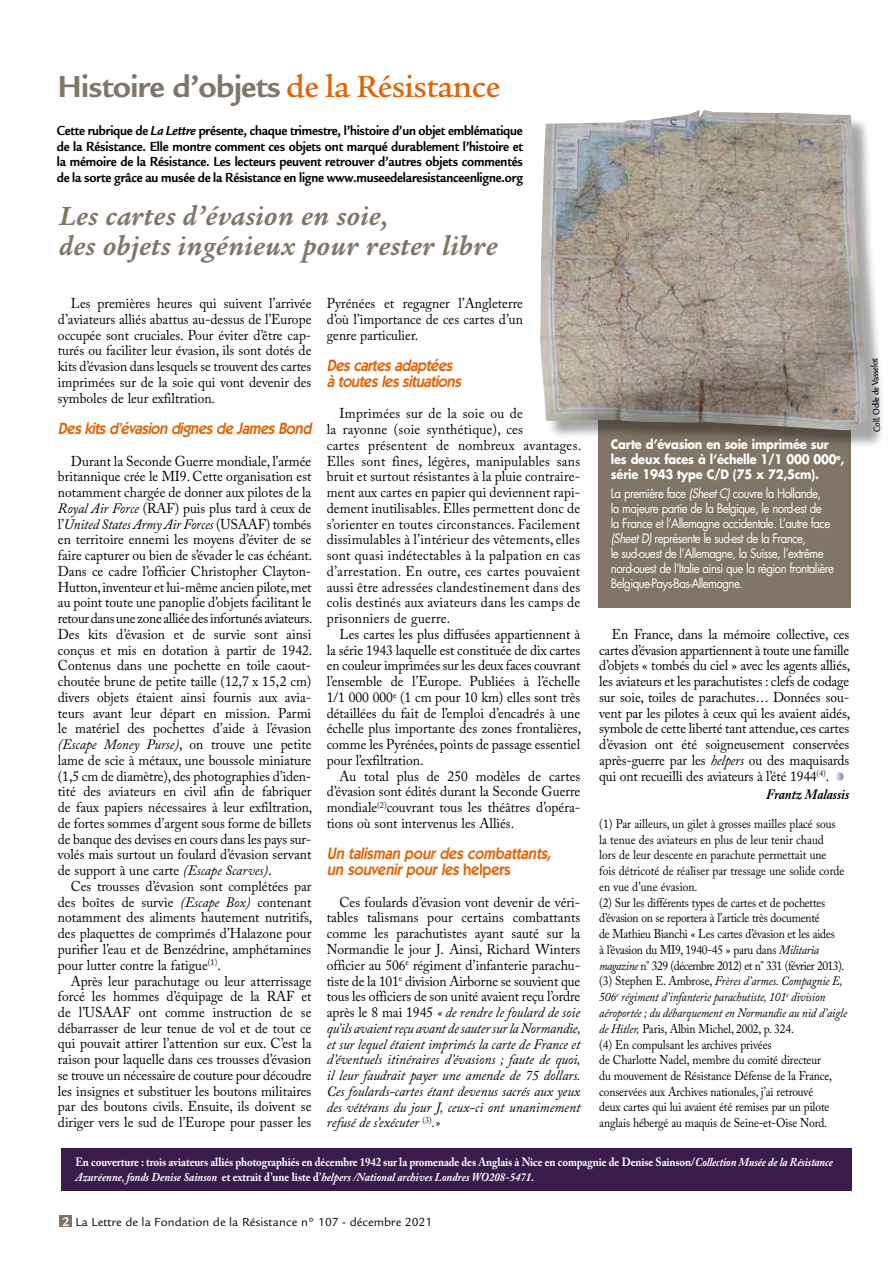
<style>
.page{position:relative;width:893px;height:1263px;background:#fff}
.page>*{position:absolute;margin:0;border:0;box-sizing:border-box;transform-origin:0 0}
.t1{font:700 33px "Legacy Sans";letter-spacing:-.02em;color:#807567}
.t2{font:italic 700 28.5px/30px "Legacy Serif";letter-spacing:.02em;color:#807567}
.t3{font:italic 600 16.5px/15.8px "ITC Kabel Std";color:#e26406;scale:.9 1}
.t4{font:14.25px/15.8px "Adobe Caslon Pro";letter-spacing:.01em;color:#000;text-align:justify;scale:.95 1}
.t5{font:italic 14.25px/15.8px "Adobe Caslon Pro";color:#000;text-align:justify;scale:.95 1}
.t6{font:700 14.25px/15.8px "Legacy Sans";letter-spacing:-.015em;color:#000;text-align:justify;scale:.9 1}
.t7{font:italic 700 14.25px "Adobe Caslon Pro";color:#000;scale:.9 1}
.t8{font:12.75px/15.8px "Adobe Caslon Pro";letter-spacing:-.01em;color:#000;scale:.9 1}
.t9{font:12.75px/15px "Futura Std";letter-spacing:-.05em;color:#fff;scale:.9 1}
.t10{font:700 12.75px/15px "Futura Std";letter-spacing:-.02em;color:#fff;scale:.9 1}
.t11{font:12.75px "Legacy Sans";color:#000}
.t12{font:700 12px/15px "Adobe Caslon Pro";letter-spacing:-.01em;color:#fff;scale:.9 1}
.t13{font:500 9.75px "Legacy Sans";color:#000;scale:.9 1}
.s1{font-family:"Legacy Serif";font-weight:500;color:#e26406}
.s2{font-style:italic}
.s3{font-style:normal}
.s4{font-weight:700;font-size:13.5px;color:#fff}
</style>
<div class="page">
<div style="left:60px;top:1215px;width:12px;height:12px;background:#807567"></div>
<div style="left:598px;top:418px;width:252px;height:190px;background:#807567"></div>
<div style="left:61px;top:1148px;width:791px;height:43px;background:#391c4b"></div>
<svg style="left:836px;top:772px;width:8px;height:9px"></svg>
<div style="left:543px;top:113px;width:342px;height:336px;background:#000;opacity:.35"></div>
<img style="left:540px;top:110px;width:328px;height:320px">
<h1 class="t1" style="left:57px;top:67px;width:445px">Histoire d’objets <span class="s1">de la Résistance</span></h1>
<p class="t6" style="left:57px;top:123px;width:520px">Cette rubrique de <span class="s2">La Lettre</span> présente, chaque trimestre, l’histoire d’un objet emblématique de la Résistance. Elle montre comment ces objets ont marqué durablement l’histoire et la mémoire de la Résistance. Les lecteurs peuvent retrouver d’autres objets commentés de la sorte grâce au musée de la Résistance en ligne www.museedelaresistanceenligne.org</p>
<h2 class="t2" style="left:60px;top:202px;width:440px">Les cartes d’évasion en soie,<br>des objets ingénieux pour rester libre</h2>
<p class="t4" style="left:327px;top:295px;width:208px">Pyrénées et regagner l’Angleterre d’où l’importance de ces cartes d’un genre particulier.</p>
<p class="t3" style="left:327px;top:358px;width:154px">Descartesadaptées àtouteslessituations</p>
<p class="t4" style="left:327px;top:406px;width:269px;text-align:left;text-indent:13px">Imprimées sur de la soie ou de<br>la rayonne (soie synthétique), ces<br>cartes présentent de nombreux avantages.<br>Elles sont fines, légères, manipulables sans bruit et surtout résistantes à la pluie contraire&shy;ment aux cartes en papier qui deviennent rapi&shy;dement inutilisables. Elles permettent donc de s’orienter en toutes circonstances. Facilement dissimulables à l’intérieur des vêtements, elles sont quasi indétectables à la palpation en cas d’arrestation. En outre, ces cartes pouvaient aussi être adressées clandestinement dans des colis destinés aux aviateurs dans les camps de prisonniers de guerre.</p>
<p class="t4" style="left:327px;top:626px;width:269px;text-indent:13px">Les cartes les plus diffusées appartiennent à la série 1943 laquelle est constituée de dix cartes en couleur imprimées sur les deux faces couvrant l’ensemble de l’Europe. Publiées à l’échelle 1/1 000 000<sup>e</sup> (1 cm pour 10 km) elles sont très détaillées du fait de l’emploi d’encadrés à une échelle plus importante des zones frontalières, comme les Pyrénées, points de passage essentiel pour l’exfiltration.</p>
<p class="t4" style="left:327px;top:768px;width:268px;text-indent:13px">Au total plus de 250 modèles de cartes d’évasion sont édités durant la Seconde Guerre mondiale<sup>(2)</sup>couvrant tous les théâtres d’opéra&shy;tions où sont intervenus les Alliés.</p>
<p class="t3" style="left:327px;top:846px;width:255px">Un talisman pourdescombattants, un souvenirpourles<span class="s3">h e l p e rs</span></p>
<p class="t5" style="left:327px;top:894px;width:269px;text-indent:13px"><span class="s3">Ces foulards d’évasion vont devenir de véri&shy;tables talismans pour certains combattants comme les parachutistes ayant sauté sur la Normandie le jour J. Ainsi, Richard Winters officier au 506</span><sup>e</sup> <span class="s3">régiment d’infanterie parachu&shy;tiste de la 101</span><sup>e</sup> <span class="s3">division Airborne se souvient que tous les officiers de son unité avaient reçu l’ordre après le 8 mai 1945</span> « de rendre le foulard de soie qu’ils avaient reçu avant de sauter sur la Normandie, et sur lequel étaient imprimés la carte de France et d’éventuels itinéraires d’évasions ; faute de quoi, il leur faudrait payer une amende de 75 dollars.<br>Ces foulards-cartes étant devenus sacrés aux yeux des vétérans du jour J, ceux-ci ont unanimement refusé de s’exécuter <sup>(3)</sup>.»</p>
<p class="t12" style="left:76px;top:1155px;width:843px">En couverture : trois aviateurs alliés photographiés en décembre 1942 sur la promenade des Anglais à Nice en compagnie de Denise Sainson/<span class="s2">Collection Musée de la Résistance<br>Azuréenne, fonds Denise Sainson</span> et extrait d’une liste d’<span class="s2">helpers /National archives Londres WO208-5471.</span></p>
<p class="t4" style="left:58px;top:295px;width:268px;text-indent:13px">Les premières heures qui suivent l’arrivée d’aviateurs alliés abattus au-dessus de l’Europe occupée sont cruciales. Pour éviter d’être cap&shy;turés ou faciliter leur évasion, ils sont dotés de kits d’évasion dans lesquels se trouvent des cartes imprimées sur de la soie qui vont devenir des symboles de leur exfiltration.</p>
<p class="t3" style="left:58px;top:421px;width:287px">Deskitsd’évasion dignesde JamesBond</p>
<p class="t4" style="left:58px;top:453px;width:269px;text-indent:13px">Durant la Seconde Guerre mondiale, l’armée britannique crée le MI9. Cette organisation est notamment chargée de donner aux pilotes de la <span class="s2">Royal Air Force</span> (RAF) puis plus tard à ceux de l’<span class="s2">United States Army Air Forces</span> (USAAF) tombés en territoire ennemi les moyens d’éviter de se faire capturer ou bien de s’évader le cas échéant.<br>Dans ce cadre l’officier Christopher Clayton-Hutton, inventeur et lui-même ancien pilote, met au point toute une panoplie d’objets facilitant le retour dans une zone alliée des infortunés aviateurs.<br>Des kits d’évasion et de survie sont ainsi conçus et mis en dotation à partir de 1942.<br>Contenus dans une pochette en toile caout&shy;choutée brune de petite taille (12,7 x 15,2 cm) divers objets étaient ainsi fournis aux avia&shy;teurs avant leur départ en mission. Parmi le matériel des pochettes d’aide à l’évasion <span class="s2">(Escape Money Purse)</span>, on trouve une petite lame de scie à métaux, une boussole miniature (1,5 cm de diamètre), des photographies d’iden&shy;tité des aviateurs en civil afin de fabriquer de faux papiers nécessaires à leur exfiltration, de fortes sommes d’argent sous forme de billets de banque des devises en cours dans les pays sur&shy;volés mais surtout un foulard d’évasion servant de support à une carte <span class="s2">(Escape Scarves)</span>.</p>
<p class="t4" style="left:58px;top:878px;width:269px;text-indent:13px">Ces trousses d’évasion sont complétées par des boîtes de survie <span class="s2">(Escape Box)</span> contenant notamment des aliments hautement nutritifs, des plaquettes de comprimés d’Halazone pour purifier l’eau et de Benzédrine, amphétamines pour lutter contre la fatigue<sup>(1)</sup>.</p>
<p class="t4" style="left:58px;top:973px;width:268px;text-indent:13px">Après leur parachutage ou leur atterrissage forcé les hommes d’équipage de la RAF et de l’USAAF ont comme instruction de se débarrasser de leur tenue de vol et de tout ce qui pouvait attirer l’attention sur eux. C’est la raison pour laquelle dans ces trousses d’évasion se trouve un nécessaire de couture pour découdre les insignes et substituer les boutons militaires par des boutons civils. Ensuite, ils doivent se diriger vers le sud de l’Europe pour passer les</p>
<p class="t10" style="left:611px;top:436px;width:261px">Carte d’évasion en soie imprimée sur les deux faces à l’échelle 1/1 000 000<sup>e</sup>, série 1943 type C/D (75 x 72,5cm).</p>
<p class="t9" style="left:611px;top:486px;width:249px">La première face <span class="s2">(Sheet C)</span> couvre la Hollande,<br>la majeure partie de la Belgique, le nord-est de<br>la France et l’Allemagne occidentale. L’autre face <span class="s2">(Sheet D)</span> représente le sud-est de la France,<br>le sud-ouest de l’Allemagne, la Suisse, l’extrême nord-ouest de l’Italie ainsi que la région frontalière Belgique-Pays-Bas-Allemagne.</p>
<p class="t4" style="left:599px;top:626px;width:266px;text-indent:13px">En France, dans la mémoire collective, ces cartes d’évasion appartiennent à toute une famille d’objets « tombés du ciel » avec les agents alliés, les aviateurs et les parachutistes : clefs de codage sur soie, toiles de parachutes… Données sou&shy;vent par les pilotes à ceux qui les avaient aidés, symbole de cette liberté tant attendue, ces cartes d’évasion ont été soigneusement conservées après-guerre par les <span class="s2">helpers</span> ou des maquisards qui ont recueilli des aviateurs à l’été 1944<sup>(4)</sup>.</p>
<p class="t7" style="left:766px;top:786px;width:94px">Frantz Malassis</p>
<p class="t8" style="left:599px;top:816px;width:277px">(1) Par ailleurs, un gilet à grosses mailles placé sous<br>la tenue des aviateurs en plus de leur tenir chaud<br>lors de leur descente en parachute permettait une<br>fois détricoté de réaliser par tressage une solide corde en vue d’une évasion.<br>(2) Sur les différents types de cartes et de pochettes d’évasion on se reportera à l’article très documenté<br>de Mathieu Bianchi « Les cartes d’évasion et les aides<br>à l’évasion du MI9, 1940-45 » paru dans <span class="s2">Militaria magazine</span> n° 329 (décembre 2012) et n° 331 (février 2013). (3) Stephen E. Ambrose, <span class="s2">Frères d’armes. Compagnie E, 506</span><sup>e</sup> <span class="s2">régiment d’infanterie parachutiste, 101</span><sup>e</sup> <span class="s2">division aéroportée ; du débarquement en Normandie au nid d’aigle de Hitler,</span> Paris, Albin Michel, 2002, p. 324.<br>(4) En compulsant les archives privées<br>de Charlotte Nadel, membre du comité directeur<br>du mouvement de Résistance Défense de la France, conservées aux Archives nationales, j’ai retrouvé<br>deux cartes qui lui avaient été remises par un pilote anglais hébergé au maquis de Seine-et-Oise Nord.</p>
<p class="t11" style="left:50px;top:1214px;width:383px"><span class="s4">2 2</span> La Lettre de la Fondation de la Résistance n° 107 - décembre 2021</p>
<p class="t13" style="left:871px;top:432px;width:84px;rotate:-92deg">Coll. Odile de Vasselot</p>
</div>
